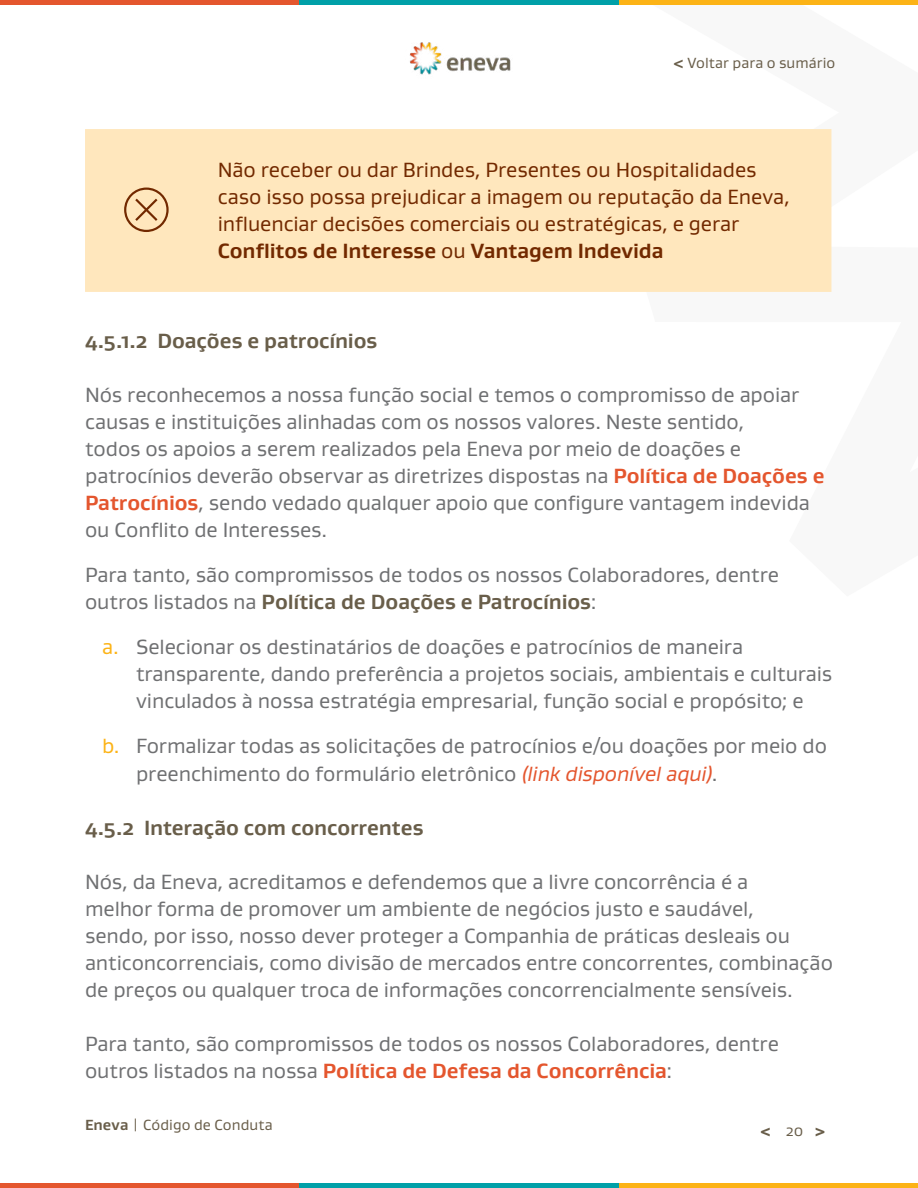
<style>
.page{position:relative;width:918px;height:1188px;background:#fff}
.page>*{position:absolute;margin:0;border:0;box-sizing:border-box;transform-origin:0 0}
.t1{font:21px/27px "Gustan";letter-spacing:-.005em;color:#6f7072}
.t2{font:21px/27px "Gustan";letter-spacing:-.005em;color:#722900}
.t3{font:700 21px "Gustan";color:#695e4a}
.t4{font:15px "Gustan";letter-spacing:.005em;color:#695e4a}
.t5{font:800 15px "Gustan";color:#695e4a}
.s1{font-weight:700}
.s2{font-weight:700;color:#e4562e}
.s3{font-weight:700;color:#695e4a}
.s4{color:#fcb316}
.s5{font-style:italic;color:#e4562e}
</style>
<div class="page">
<img style="left:410px;top:42px;width:101px;height:33px">
<div style="left:0;top:1183px;width:299px;height:5px;background:#e4562e"></div>
<div style="left:299px;top:1183px;width:320px;height:5px;background:#00a0a8"></div>
<div style="left:619px;top:1183px;width:299px;height:5px;background:#fcb316"></div>
<div style="left:0;top:0;width:299px;height:5px;background:#e4562e"></div>
<div style="left:299px;top:0;width:320px;height:5px;background:#00a0a8"></div>
<div style="left:619px;top:0;width:299px;height:5px;background:#fcb316"></div>
<div style="left:85px;top:129px;width:746px;height:163px;background:#ffe7bd"></div>
<svg style="left:124px;top:188px;width:45px;height:44px;background:#e1bf95"></svg>
<p class="t4" style="left:674px;top:54px;width:163px"><span class="s1">&lt;</span> Voltar para o sumário</p>
<p class="t2" style="left:218px;top:156px;width:574px">Não receber ou dar Brindes, Presentes ou Hospitalidades caso isso possa prejudicar a imagem ou reputação da Eneva, influenciar decisões comerciais ou estratégicas, e gerar <span class="s1">Conflitos de Interesse</span> ou <span class="s1">Vantagem Indevida</span></p>
<p class="t3" style="left:85px;top:327px;width:294px">4.5.1.2 Doações e patrocínios</p>
<p class="t1" style="left:85px;top:381px;width:741px">Nós reconhecemos a nossa função social e temos o compromisso de apoiar causas e instituições alinhadas com os nossos valores. Neste sentido,<br>todos os apoios a serem realizados pela Eneva por meio de doações e patrocínios deverão observar as diretrizes dispostas na <span class="s2">Política de Doações e Patrocínios</span>, sendo vedado qualquer apoio que configure vantagem indevida ou Conflito de Interesses.</p>
<p class="t1" style="left:85px;top:561px;width:696px">Para tanto, são compromissos de todos os nossos Colaboradores, dentre outros listados na <span class="s3">Política de Doações e Patrocínios</span>:</p>
<p class="t1" style="left:136px;top:633px;width:698px;text-indent:-34px"><span class="s4">a.</span> Selecionar os destinatários de doações e patrocínios de maneira transparente, dando preferência a projetos sociais, ambientais e culturais vinculados à nossa estratégia empresarial, função social e propósito; e</p>
<p class="t1" style="left:136px;top:732px;width:692px;text-indent:-34px"><span class="s4">b.</span> Formalizar todas as solicitações de patrocínios e/ou doações por meio do preenchimento do formulário eletrônico <span class="s5">(link disponível aqui)</span>.</p>
<p class="t3" style="left:85px;top:813px;width:340px">4.5.2 Interação com concorrentes</p>
<p class="t1" style="left:85px;top:867px;width:749px">Nós, da Eneva, acreditamos e defendemos que a livre concorrência é a<br>melhor forma de promover um ambiente de negócios justo e saudável,<br>sendo, por isso, nosso dever proteger a Companhia de práticas desleais ou anticoncorrenciais, como divisão de mercados entre concorrentes, combinação de preços ou qualquer troca de informações concorrencialmente sensíveis.</p>
<p class="t1" style="left:85px;top:1029px;width:696px">Para tanto, são compromissos de todos os nossos Colaboradores, dentre outros listados na nossa <span class="s2">Política de Defesa da Concorrência</span>:</p>
<p class="t4" style="left:85px;top:1115px;width:189px"><span class="s1">Eneva</span> | Código de Conduta</p>
<p class="t5" style="left:761px;top:1121px;width:12px">&lt;</p>
<p class="t5" style="left:815px;top:1121px;width:12px">&gt;</p>
<p class="t4" style="left:786px;top:1121px;width:19px">20</p>
</div>
